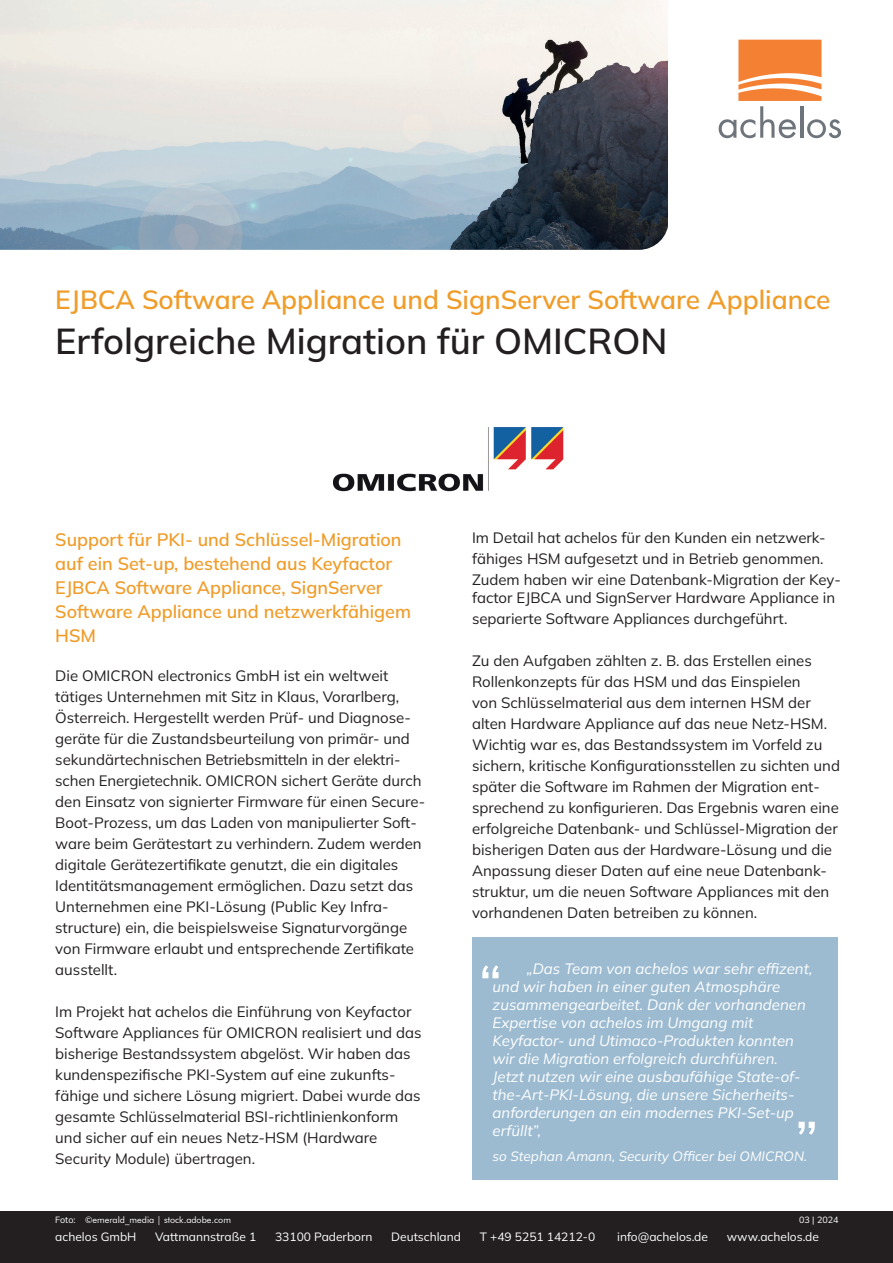
<style>
.page{position:relative;width:893px;height:1263px;background:#fff}
.page>*{position:absolute;margin:0;border:0;box-sizing:border-box;transform-origin:0 0}
.t1{font:60px "Mulish";color:#fff}
.t2{font:600 36px "Mulish";color:#231f20}
.t3{font:600 26.25px "Mulish";color:#f09c29}
.t4{font:600 18px/24px "Mulish";color:#f09c29}
.t5{font:15px/21px "Mulish";color:#231f20}
.t6{font:italic 15px/18px "Mulish";color:#fff}
.t7{font:italic 13.5px "Mulish";color:#fff}
.t8{font:12px "Mulish";color:#fff}
.t9{font:9px "Futura BT";color:#fff}
.t10{font:9px "Mulish";color:#fff}
.s1{font-family:"Mulish"}
</style>
<div class="page">
<img style="left:0;top:0;width:668px;height:250px">
<div style="left:0;top:1212px;width:893px;height:51px;background:#231f20"></div>
<svg style="left:719px;top:40px;width:122px;height:98px"></svg>
<img style="left:333px;top:427px;width:230px;height:65px">
<div style="left:472px;top:938px;width:365px;height:242px;background:#9cbbd1"></div>
<h3 class="t3" style="left:55px;top:282px;width:777px">EJBCA Software Appliance und SignServer Software Appliance</h3>
<h2 class="t2" style="left:55px;top:316px;width:614px">Erfolgreiche Migration für OMICRON</h2>
<p class="t4" style="left:55px;top:527px;width:357px">Support für PKI- und Schlüssel-Migration auf ein Set-up, bestehend aus Keyfactor EJBCA Software Appliance, SignServer Software Appliance und netzwerkfähigem HSM</p>
<p class="t5" style="left:55px;top:665px;width:371px">Die OMICRON electronics GmbH ist ein weltweit tätiges Unternehmen mit Sitz in Klaus, Vorarlberg, Österreich. Hergestellt werden Prüf- und Diagnose&shy;geräte für die Zustandsbeurteilung von primär- und sekundärtechnischen Betriebsmitteln in der elektri&shy;schen Energietechnik. OMICRON sichert Geräte durch den Einsatz von signierter Firmware für einen Secure-Boot-Prozess, um das Laden von manipulierter Soft&shy;ware beim Gerätestart zu verhindern. Zudem werden digitale Gerätezertifikate genutzt, die ein digitales Identitätsmanagement ermöglichen. Dazu setzt das Unternehmen eine PKI-Lösung (Public Key Infra&shy;structure) ein, die beispielsweise Signaturvorgänge von Firmware erlaubt und entsprechende Zertifikate ausstellt.</p>
<p class="t5" style="left:55px;top:1001px;width:368px">Im Projekt hat achelos die Einführung von Keyfactor Software Appliances für OMICRON realisiert und das bisherige Bestandssystem abgelöst. Wir haben das kundenspezifische PKI-System auf eine zukunfts&shy;fähige und sichere Lösung migriert. Dabei wurde das gesamte Schlüsselmaterial BSI-richtlinienkonform und sicher auf ein neues Netz-HSM (Hardware Security Module) übertragen.</p>
<p class="t9" style="left:55px;top:1214px;width:177px"><span class="s1">Foto: ©</span>emerald_media | stock.adobe.com</p>
<p class="t5" style="left:472px;top:527px;width:370px">Im Detail hat achelos für den Kunden ein netzwerk&shy;fähiges HSM aufgesetzt und in Betrieb genommen.<br>Zudem haben wir eine Datenbank-Migration der Key-</p>
<p class="t5" style="left:472px;top:587px;width:365px">factor EJBCA und SignServer Hardware Appliance in separierte Software Appliances durchgeführt.</p>
<p class="t5" style="left:472px;top:650px;width:370px">Zu den Aufgaben zählten z. B. das Erstellen eines Rollenkonzepts für das HSM und das Einspielen<br>von Schlüsselmaterial aus dem internen HSM der alten Hardware Appliance auf das neue Netz-HSM.<br>Wichtig war es, das Bestandssystem im Vorfeld zu sichern, kritische Konfigurationsstellen zu sichten und später die Software im Rahmen der Migration ent&shy;sprechend zu konfigurieren. Das Ergebnis waren eine erfolgreiche Datenbank- und Schlüssel-Migration der bisherigen Daten aus der Hardware-Lösung und die Anpassung dieser Daten auf eine neue Datenbank&shy;struktur, um die neuen Software Appliances mit den vorhandenen Daten betreiben zu können.</p>
<p class="t6" style="left:493px;top:959px;width:321px;text-indent:34px">„Das Team von achelos war sehr effizent, und wir haben in einer guten Atmosphäre zusammengearbeitet. Dank der vorhandenen Expertise von achelos im Umgang mit Keyfactor- und Utimaco-Produkten konnten wir die Migration erfolgreich durchführen.<br>Jetzt nutzen wir eine ausbaufähige State-of&shy;the-Art-PKI-Lösung, die unsere Sicherheits&shy;anforderungen an ein modernes PKI-Set-up erfüllt”,</p>
<p class="t7" style="left:493px;top:1147px;width:316px">so Stephan Amann, Security Officer bei OMICRON.</p>
<h1 class="t1" style="left:479px;top:945px;width:25px">“</h1>
<h1 class="t1" style="left:795px;top:1065px;width:25px">„</h1>
<p class="t10" style="left:799px;top:1214px;width:41px">03 | 2024</p>
<p class="t8" style="left:55px;top:1228px;width:83px">achelos GmbH</p>
<p class="t8" style="left:155px;top:1228px;width:102px">Vattmannstraße 1</p>
<p class="t8" style="left:275px;top:1228px;width:99px">33100 Paderborn</p>
<p class="t8" style="left:391px;top:1228px;width:71px">Deutschland</p>
<p class="t8" style="left:480px;top:1228px;width:117px">T +49 5251 14212-0</p>
<p class="t8" style="left:617px;top:1228px;width:92px">info@achelos.de</p>
<p class="t8" style="left:727px;top:1228px;width:94px">www.achelos.de</p>
</div>
